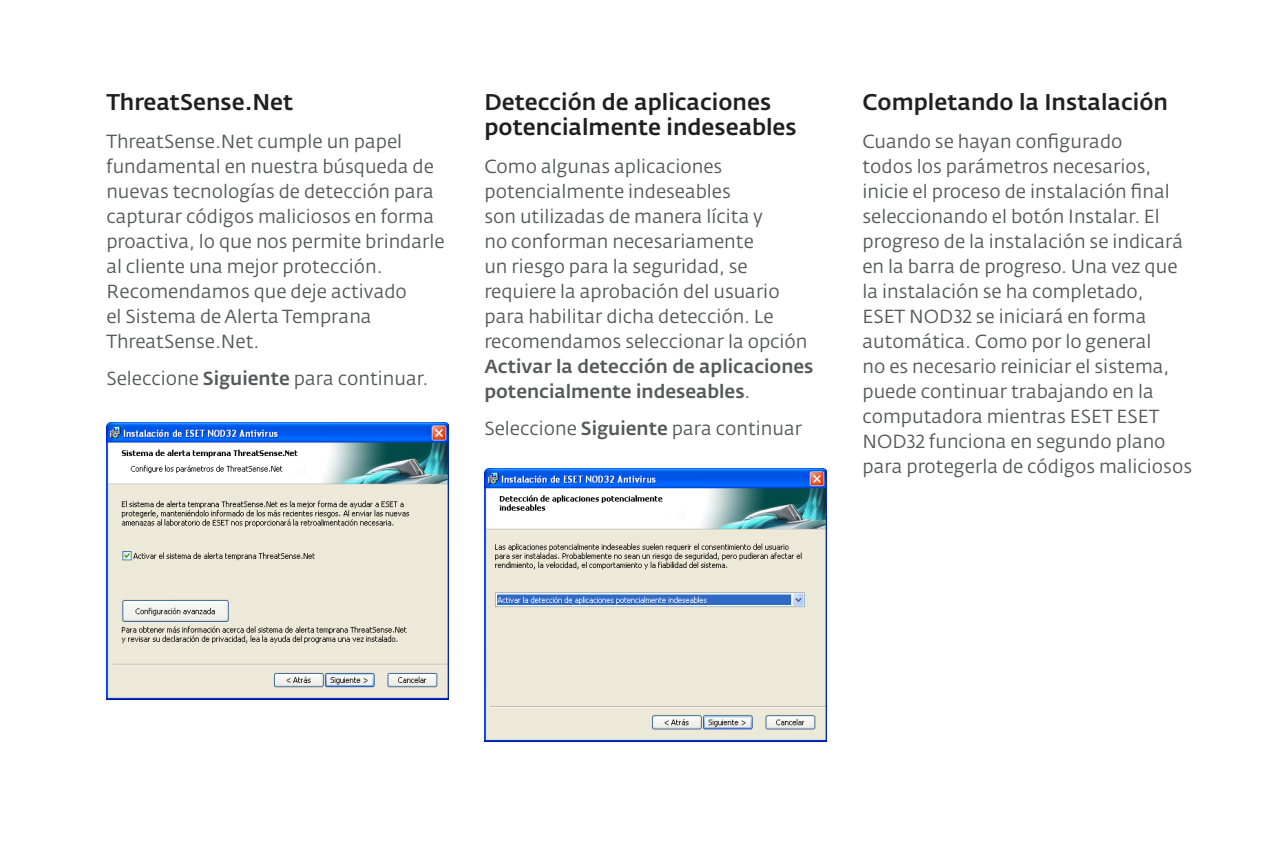
<style>
.page{position:relative;width:1276px;height:851px;background:#fff}
.page>*{position:absolute;margin:0;border:0;box-sizing:border-box;transform-origin:0 0}
.basic_text{font:500 22.5px/25px "Fedra Sans Alt Pro";color:#231f20}
.basic_text_5_pt{font:500 22.5px "Fedra Sans Alt Pro";color:#231f20}
.basic_text_5_pt-2{font:18.75px/25px "Fedra Sans Alt Pro";color:#57585a}
.basic_text-2{font:18.75px/25px "Fedra Sans Alt Pro";color:#57585a}
.s1{font-weight:500}
</style>
<div class="page">
<img style="left:106px;top:422px;width:342px;height:277px">
<img style="left:484px;top:468px;width:342px;height:273px">
<p class="basic_text_5_pt" style="left:106px;top:88px;width:188px">ThreatSense.Net</p>
<p class="basic_text_5_pt-2" style="left:106px;top:128px;width:340px">ThreatSense.Net cumple un papel fundamental en nuestra búsqueda de nuevas tecnologías de detección para capturar códigos maliciosos en forma proactiva, lo que nos permite brindarle al cliente una mejor protección.<br>Recomendamos que deje activado<br>el Sistema de Alerta Temprana ThreatSense.Net.</p>
<p class="basic_text_5_pt-2" style="left:106px;top:366px;width:323px">Seleccione <span class="s1">Siguiente</span> para continuar.</p>
<p class="basic_text" style="left:484px;top:90px;width:314px">Detección de aplicaciones potencialmente indeseables</p>
<p class="basic_text_5_pt-2" style="left:484px;top:153px;width:331px">Como algunas aplicaciones potencialmente indeseables<br>son utilizadas de manera lícita y<br>no conforman necesariamente<br>un riesgo para la seguridad, se requiere la aprobación del usuario para habilitar dicha detección. Le recomendamos seleccionar la opción<br><span class="s1">Activar la detección de aplicaciones potencialmente indeseables</span>.</p>
<p class="basic_text_5_pt-2" style="left:484px;top:416px;width:319px">Seleccione <span class="s1">Siguiente</span> para continuar</p>
<p class="basic_text" style="left:862px;top:90px;width:307px">Completando la Instalación</p>
<p class="basic_text-2" style="left:862px;top:128px;width:331px">Cuando se hayan configurado<br>todos los parámetros necesarios, inicie el proceso de instalación final seleccionando el botón Instalar. El progreso de la instalación se indicará en la barra de progreso. Una vez que la instalación se ha completado,<br>ESET NOD32 se iniciará en forma automática. Como por lo general<br>no es necesario reiniciar el sistema, puede continuar trabajando en la computadora mientras ESET ESET NOD32 funciona en segundo plano para protegerla de códigos maliciosos</p>
</div>
